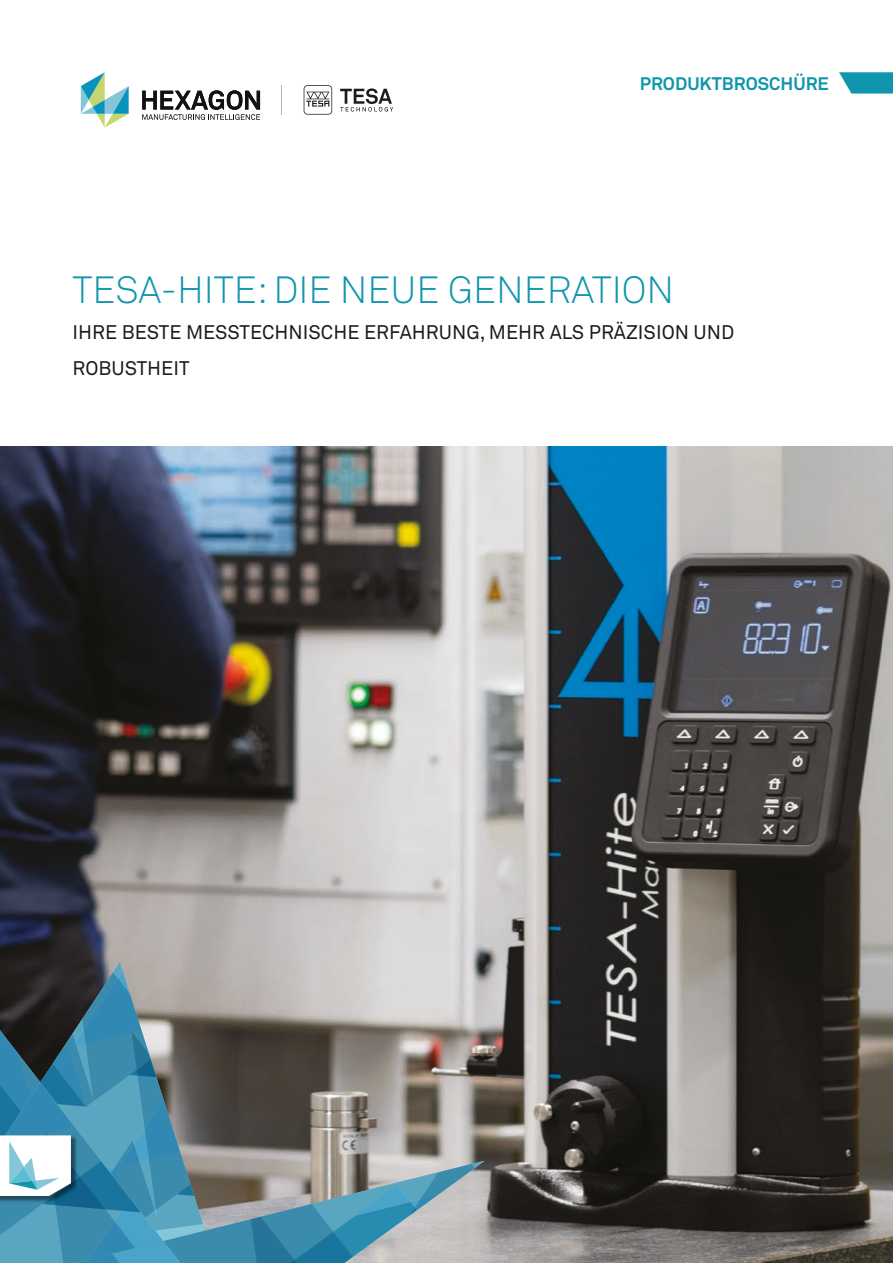
<style>
.page{position:relative;width:893px;height:1263px;background:#fff}
.page>*{position:absolute;margin:0;border:0;box-sizing:border-box;transform-origin:0 0}
.t1{font:37.5px "Akkurat Light Pro";color:#1096ac}
.t2{font:19.5px/36px "Akkurat Pro";color:#1c1c1b}
.t3{font:700 18px "Akkurat Pro";color:#1096ac}
</style>
<div class="page">
<img style="left:0;top:446px;width:893px;height:817px">
<svg style="left:839px;top:72px;width:54px;height:22px"></svg>
<svg style="left:0;top:962px;width:485px;height:301px;background:#748d95"></svg>
<svg style="left:81px;top:72px;width:48px;height:56px"></svg>
<svg style="left:142px;top:90px;width:118px;height:30px"></svg>
<hr style="left:281px;top:85px;width:1px;height:30px;background:#b4b3b3">
<svg style="left:304px;top:85px;width:28px;height:30px"></svg>
<svg style="left:340px;top:88px;width:53px;height:24px"></svg>
<p class="t3" style="left:640px;top:72px;width:190px">PRODUKTBROSCHÜRE</p>
<h1 class="t1" style="left:72px;top:268px;width:603px">TESA-HITE: DIE NEUE GENERATION</h1>
<p class="t2" style="left:72px;top:315px;width:663px">IHRE BESTE MESSTECHNISCHE ERFAHRUNG, MEHR ALS PRÄZISION UND<br>ROBUSTHEIT</p>
</div>
